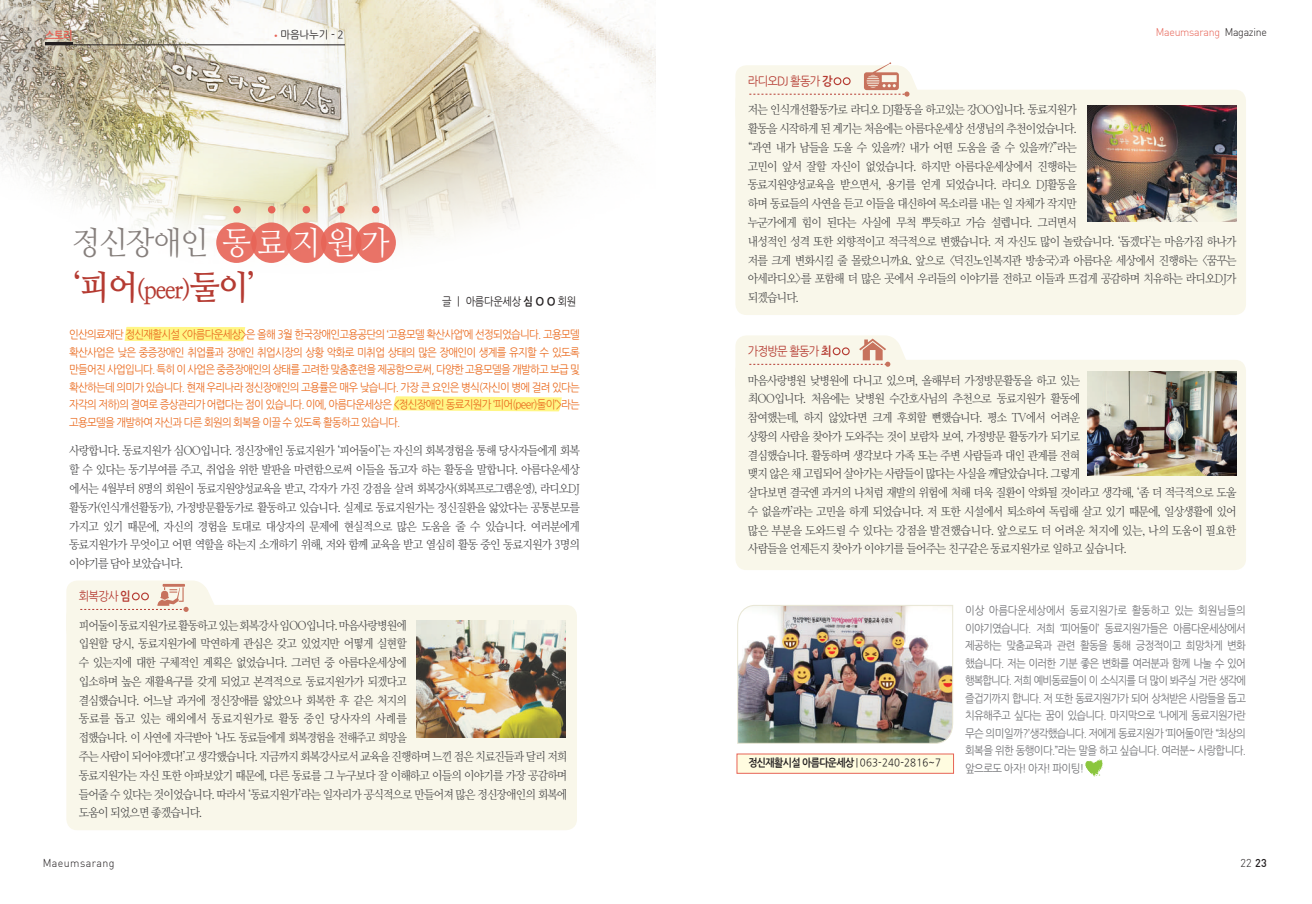
<style>
.page{position:relative;width:1312px;height:904px;background:#fff}
.page>*{position:absolute;margin:0;border:0;box-sizing:border-box;transform-origin:0 0}
.t1{font:33.75px "Nanum Myeongjo OTF Bold";color:#b53b32;scale:.93 1}
.t2{font:32.12px "Nanum Myeongjo OTF";letter-spacing:-.045em;color:#867f7c;scale:.93 1}
.t3{font:12.25px "Nanum Gothic OTF";letter-spacing:-.07em;color:#b53b32;scale:.92 1}
.t4{font:11.88px/18.8px "Nanum Myeongjo OTF";letter-spacing:-.07em;color:#3e3e3f;scale:.92 1}
.t5{font:11.25px/17.5px "Nanum Gothic OTF";letter-spacing:-.07em;color:#ea6b1f;text-align:justify;scale:.92 1}
.t6{font:11.25px/17.5px "Nanum Gothic OTF";letter-spacing:-.06em;color:#717275;text-align:justify;scale:.92 1}
.t7{font:300 11.25px "DIN";letter-spacing:.035em;color:#231f20;scale:.95 1}
.t8{font:11.25px "Nanum Gothic OTF";letter-spacing:-.03em;color:#231f20;scale:.9 1}
.t9{font:11.25px "Nanum Gothic OTF Bold";color:#e76457;scale:.9 1}
.t10{font:300 11.12px "DIN";letter-spacing:-.025em;color:#e76457;scale:.95 1}
.t11{font:10.62px "Nanum Gothic OTF";letter-spacing:.02em;color:#231f20;scale:.92 1}
.t12{font:10.62px "Nanum Gothic OTF";letter-spacing:.02em;color:#231f20}
.s1{color:#e76457}
.s2{color:#fff}
.s3{font-size:25px}
.s4{font-family:"Nanum Gothic OTF Bold"}
.s5{color:#231f20}
.s6{font-weight:500}
</style>
<div class="page">
<img style="left:0;top:0;width:656px;height:263px">
<div style="left:216px;top:222px;width:41px;height:41px;background:#e97367;border-radius:50%"></div>
<svg style="left:251px;top:222px;width:40px;height:41px"></svg>
<svg style="left:286px;top:222px;width:40px;height:41px"></svg>
<svg style="left:321px;top:222px;width:40px;height:41px"></svg>
<div style="left:355px;top:222px;width:41px;height:41px;background:linear-gradient(to right,#e87164,#e97569);border-radius:50%"></div>
<hr style="left:45px;top:45px;width:300px;height:1px;background:#231f20">
<hr style="left:45px;top:42px;width:27px;height:3px;background:#231f20">
<div style="left:233px;top:206px;width:8px;height:7px;background:#e76457;border-radius:50%"></div>
<div style="left:268px;top:206px;width:7px;height:7px;background:#e76457;border-radius:50%"></div>
<div style="left:302px;top:206px;width:8px;height:7px;background:#e76457;border-radius:50%"></div>
<div style="left:337px;top:206px;width:8px;height:7px;background:#e76457;border-radius:50%"></div>
<div style="left:372px;top:206px;width:7px;height:7px;background:#e76457;border-radius:50%"></div>
<div style="left:124px;top:327px;width:121px;height:14px;background:#fff685"></div>
<svg style="left:393px;top:396px;width:168px;height:15px;background:#fff68e"></svg>
<div style="left:66px;top:605px;width:511px;height:225px;background:#f9f7ea;border-radius:11px"></div>
<img style="left:416px;top:620px;width:149px;height:117px">
<div style="left:735px;top:90px;width:510px;height:225px;background:#f9f7ea;border-radius:11px"></div>
<img style="left:1087px;top:106px;width:149px;height:115px">
<div style="left:735px;top:360px;width:510px;height:210px;background:#f9f7ea;border-radius:11px"></div>
<img style="left:1087px;top:371px;width:149px;height:104px">
<svg style="left:735px;top:335px;width:171px;height:33px"></svg>
<svg style="left:735px;top:62px;width:183px;height:36px"></svg>
<svg style="left:1085px;top:759px;width:17px;height:18px"></svg>
<img style="left:737px;top:605px;width:216px;height:139px">
<div style="left:736px;top:753px;width:217px;height:20px;background:#fffce0"></div>
<svg style="left:66px;top:580px;width:148px;height:33px"></svg>
<p class="t9" style="left:45px;top:30px;width:32px">스토리</p>
<p class="t12" style="left:271px;top:29px;width:75px"><span class="s1">•</span>마음나누기 - 2</p>
<h2 class="t2" style="left:72px;top:223px;width:343px">정신장애인 <span class="s2">동 료 지 원 가</span></h2>
<h1 class="t1" style="left:72px;top:266px;width:199px">‘피어<span class="s3">(peer)</span>둘이’</h1>
<p class="t8" style="left:442px;top:294px;width:151px">글 ㅣ 아름다운세상 <span class="s4">심 O O</span> 회원</p>
<p class="t5" style="left:69px;top:325px;width:556px">인산의료재단 정신재활시설 &lt;아름다운세상&gt;은 올해 3월 한국장애인고용공단의 ‘고용모델 확산사업’에 선정되었습니다. 고용모델 확산사업은 낮은 중증장애인 취업률과 장애인 취업시장의 상황 악화로 미취업 상태의 많은 장애인이 생계를 유지할 수 있도록 만들어진 사업입니다. 특히 이 사업은 중증장애인의 상태를 고려한 맞춤훈련을 제공함으로써, 다양한 고용모델을 개발하고 보급 및 확산하는데 의미가 있습니다. 현재 우리나라 정신장애인의 고용률은 매우 낮습니다. 가장 큰 요인은 병식(자신이 병에 걸려 있다는 자각의 저하)의 결여로 증상관리가 어렵다는 점이 있습니다. 이에, 아름다운세상은 &lt;정신장애인 동료지원가 ‘피어(peer)둘이’&gt;라는 고용모델을 개발하여 자신과 다른 회원의 회복을 이끌 수 있도록 활동하고 있습니다.</p>
<p class="t4" style="left:69px;top:441px;width:556px;text-align:justify">사랑합니다. 동료지원가 심OO입니다. 정신장애인 동료지원가 ‘피어둘이’는 자신의 회복경험을 통해 당사자들에게 회복 할 수 있다는 동기부여를 주고, 취업을 위한 발판을 마련함으로써 이들을 돕고자 하는 활동을 말합니다. 아름다운세상 에서는 4월부터 8명의 회원이 동료지원양성교육을 받고, 각자가 가진 강점을 살려 회복강사(회복프로그램운영), 라디오DJ 활동가(인식개선활동가), 가정방문활동가로 활동하고 있습니다. 실제로 동료지원가는 정신질환을 앓았다는 공통분모를 가지고 있기 때문에, 자신의 경험을 토대로 대상자의 문제에 현실적으로 많은 도움을 줄 수 있습니다. 여러분에게 동료지원가가 무엇이고 어떤 역할을 하는지 소개하기 위해, 저와 함께 교육을 받고 열심히 활동 중인 동료지원가 3명의 이야기를 담아 보았습니다.</p>
<p class="t3" style="left:79px;top:588px;width:58px">회복강사 <span class="s4">임</span></p>
<p class="t4" style="left:79px;top:615px;width:532px">피어둘이 동료지원가로 활동하고 있는 회복강사 임OO입니다. 마음사랑병원에<br>입원할 당시, 동료지원가에 막연하게 관심은 갖고 있었지만 어떻게 실현할<br>수 있는지에 대한 구체적인 계획은 없었습니다. 그러던 중 아름다운세상에<br>입소하며 높은 재활욕구를 갖게 되었고 본격적으로 동료지원가가 되겠다고<br>결심했습니다. 어느날 과거에 정신장애를 앓았으나 회복한 후 같은 처지의<br>동료를 돕고 있는 해외에서 동료지원가로 활동 중인 당사자의 사례를<br>접했습니다. 이 사연에 자극받아 ‘나도 동료들에게 회복경험을 전해주고 희망을<br>주는 사람이 되어야겠다!’고 생각했습니다. 지금까지 회복강사로서 교육을 진행하며 느낀 점은 치료진들과 달리 저희 동료지원가는 자신 또한 아파보았기 때문에, 다른 동료를 그 누구보다 잘 이해하고 이들의 이야기를 가장 공감하며 들어줄 수 있다는 것이었습니다. 따라서 ‘동료지원가’라는 일자리가 공식적으로 만들어져 많은 정신장애인의 회복에 도움이 되었으면 좋겠습니다.</p>
<p class="t7" style="left:43px;top:856px;width:77px">Maeumsarang</p>
<p class="t10" style="left:1155px;top:26px;width:118px">Maeumsarang <span class="s5">Magazine</span></p>
<p class="t3" style="left:747px;top:73px;width:93px">라디오DJ 활동가 <span class="s4">강</span></p>
<p class="t4" style="left:747px;top:100px;width:532px">저는 인식개선활동가로 라디오 DJ활동을 하고있는 강OO입니다. 동료지원가<br>활동을 시작하게 된 계기는 처음에는 아름다운세상 선생님의 추천이었습니다.<br>“과연 내가 남들을 도울 수 있을까? 내가 어떤 도움을 줄 수 있을까?”라는<br>고민이 앞서 잘할 자신이 없었습니다. 하지만 아름다운세상에서 진행하는<br>동료지원양성교육을 받으면서, 용기를 얻게 되었습니다. 라디오 DJ활동을<br>하며 동료들의 사연을 듣고 이들을 대신하여 목소리를 내는 일 자체가 작지만<br>누군가에게 힘이 된다는 사실에 무척 뿌듯하고 가슴 설렙니다. 그러면서<br>내성적인 성격 또한 외향적이고 적극적으로 변했습니다. 저 자신도 많이 놀랐습니다. ‘돕겠다’는 마음가짐 하나가 저를 크게 변화시킬 줄 몰랐으니까요. 앞으로 &lt;덕진노인복지관 방송국&gt;과 아름다운 세상에서 진행하는 &lt;꿈꾸는 아세라디오&gt;를 포함해 더 많은 곳에서 우리들의 이야기를 전하고 이들과 뜨겁게 공감하며 치유하는 라디오DJ가 되겠습니다.</p>
<p class="t3" style="left:747px;top:343px;width:93px">가정방문 활동가 <span class="s4">최</span></p>
<p class="t4" style="left:747px;top:370px;width:532px">마음사랑병원 낮병원에 다니고 있으며, 올해부터 가정방문활동을 하고 있는<br>최OO입니다. 처음에는 낮병원 수간호사님의 추천으로 동료지원가 활동에<br>참여했는데, 하지 않았다면 크게 후회할 뻔했습니다. 평소 TV에서 어려운<br>상황의 사람을 찾아가 도와주는 것이 보람차 보여, 가정방문 활동가가 되기로<br>결심했습니다. 활동하며 생각보다 가족 또는 주변 사람들과 대인 관계를 전혀<br>맺지 않은 채 고립되어 살아가는 사람들이 많다는 사실을 깨달았습니다. 그렇게<br>살다보면 결국엔 과거의 나처럼 재발의 위험에 처해 더욱 질환이 악화될 것이라고 생각해, ‘좀 더 적극적으로 도울 수 없을까’라는 고민을 하게 되었습니다. 저 또한 시설에서 퇴소하여 독립해 살고 있기 때문에, 일상생활에 있어 많은 부분을 도와드릴 수 있다는 강점을 발견했습니다. 앞으로도 더 어려운 처지에 있는, 나의 도움이 필요한 사람들을 언제든지 찾아가 이야기를 들어주는 친구같은 동료지원가로 일하고 싶습니다.</p>
<p class="t11" style="left:748px;top:756px;width:211px"><span class="s4">정신재활시설 아름다운세상</span> | 063-240-2816~7</p>
<p class="t6" style="left:964px;top:601px;width:307px">이상 아름다운세상에서 동료지원가로 활동하고 있는 회원님들의 이야기였습니다. 저희 ‘피어둘이’ 동료지원가들은 아름다운세상에서 제공하는 맞춤교육과 관련 활동을 통해 긍정적이고 희망차게 변화 했습니다. 저는 이러한 기분 좋은 변화를 여러분과 함께 나눌 수 있어 행복합니다. 저희 예비동료들이 이 소식지를 더 많이 봐주실 거란 생각에 즐겁기까지 합니다. 저 또한 동료지원가가 되어 상처받은 사람들을 돕고 치유해주고 싶다는 꿈이 있습니다. 마지막으로 ‘나에게 동료지원가란 무슨 의미일까?’생각했습니다. 저에게 동료지원가 ‘피어둘이’란 “최상의 회복을 위한 동행이다.”라는 말을 하고 싶습니다. 여러분~ 사랑합니다. 앞으로도 아자! 아자! 파이팅!</p>
<p class="t7" style="left:1239px;top:856px;width:30px">22 <span class="s6">23</span></p>
</div>
